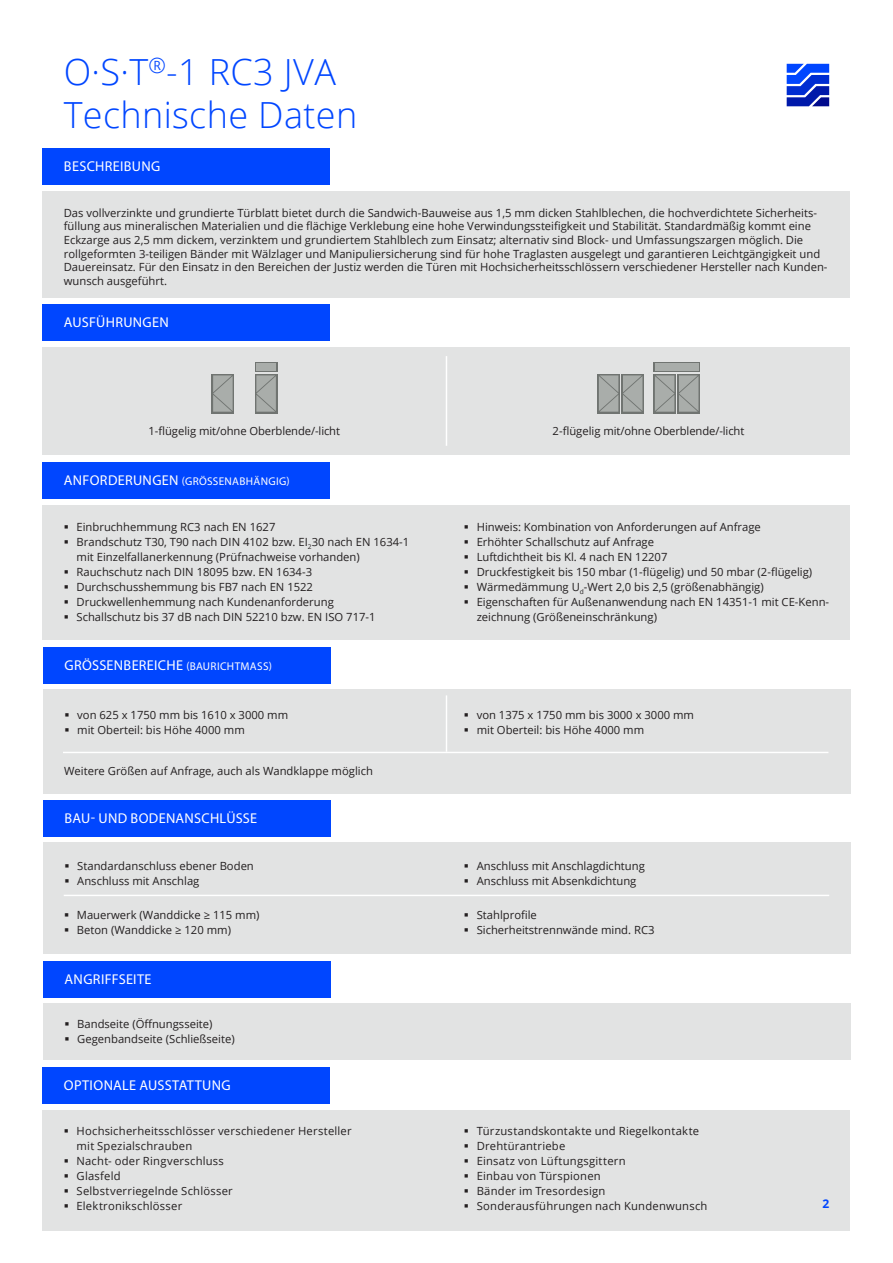
<style>
.page{position:relative;width:893px;height:1263px;background:#fff}
.page>*{position:absolute;margin:0;border:0;box-sizing:border-box;transform-origin:0 0}
.t1{font:300 36px "Open Sans";letter-spacing:.01em;color:#0046ff}
.Tabelle_Headline_-_2{font:14.25px "Myriad Pro";letter-spacing:.015em;color:#fff}
.Tabelle_Headline{font:14.25px "Myriad Pro";letter-spacing:.02em;color:#fff}
.t2{font:700 12px "Open Sans";color:#0046ff}
.DB_Text_TABELLE{font:11.25px/13.5px "Open Sans";color:#231f20}
.DB_Text_TABELLE-2{font:11.25px/15px "Open Sans";letter-spacing:.02em;color:#231f20}
.Tabelle_Headline-2{font:11.25px "Myriad Pro";letter-spacing:.025em;color:#fff}
.s1{font-size:14.25px}
.s2{font-size:11.25px}
</style>
<div class="page">
<div style="left:43px;top:1110px;width:807px;height:121px;background:#e2e3e3"></div>
<svg style="left:787px;top:64px;width:42px;height:42px;background:#2c52d9"></svg>
<div style="left:43px;top:191px;width:807px;height:107px;background:#e2e3e3"></div>
<div style="left:43px;top:689px;width:808px;height:105px;background:#e2e3e3"></div>
<div style="left:43px;top:842px;width:808px;height:112px;background:#e2e3e3"></div>
<div style="left:43px;top:1003px;width:808px;height:57px;background:#e2e3e3"></div>
<div style="left:43px;top:505px;width:807px;height:135px;background:#e2e3e3"></div>
<div style="left:43px;top:347px;width:807px;height:108px;background:#e2e3e3"></div>
<div style="left:43px;top:149px;width:287px;height:36px;background:#0046ff"></div>
<div style="left:43px;top:463px;width:287px;height:36px;background:#0046ff"></div>
<div style="left:43px;top:304px;width:287px;height:37px;background:#0046ff"></div>
<div style="left:43px;top:1067px;width:287px;height:36px;background:#0046ff"></div>
<hr style="left:446px;top:356px;width:1px;height:90px;background:#fff">
<hr style="left:446px;top:695px;width:1px;height:57px;background:#fff">
<hr style="left:63px;top:752px;width:765px;height:1px;background:#fff">
<hr style="left:64px;top:895px;width:765px;height:1px;background:#fff">
<div style="left:43px;top:647px;width:287px;height:37px;background:#0046ff"></div>
<div style="left:43px;top:801px;width:287px;height:36px;background:#0046ff"></div>
<div style="left:43px;top:961px;width:287px;height:36px;background:#0046ff"></div>
<div style="left:255px;top:374px;width:22px;height:39px;background:#707471"></div>
<svg style="left:256px;top:375px;width:20px;height:37px"></svg>
<div style="left:212px;top:374px;width:22px;height:39px;background:#707471"></div>
<svg style="left:213px;top:375px;width:20px;height:37px"></svg>
<div style="left:255px;top:362px;width:22px;height:10px;background:#a9adaa"></div>
<div style="left:677px;top:374px;width:23px;height:39px;background:#8d918e"></div>
<div style="left:653px;top:374px;width:23px;height:39px;background:#707471"></div>
<svg style="left:655px;top:375px;width:43px;height:37px;background:#a1a5a2"></svg>
<div style="left:621px;top:374px;width:23px;height:39px;background:#8c908d"></div>
<div style="left:597px;top:374px;width:23px;height:39px;background:#707471"></div>
<svg style="left:599px;top:375px;width:43px;height:37px;background:#a1a5a2"></svg>
<svg style="left:653px;top:362px;width:47px;height:10px"></svg>
<div style="left:655px;top:364px;width:43px;height:7px;background:#a9adaa"></div>
<p class="t1" style="left:64px;top:47px;width:274px">O·S·T<sup>®</sup>-1 RC3 JVA</p>
<p class="t1" style="left:64px;top:90px;width:295px">Technische Daten</p>
<p class="Tabelle_Headline" style="left:64px;top:158px;width:98px">BESCHREIBUNG</p>
<p class="DB_Text_TABELLE" style="left:64px;top:206px;width:765px">Das vollverzinkte und grundierte Türblatt bietet durch die Sandwich-Bauweise aus 1,5 mm dicken Stahlblechen, die hochverdichtete Sicherheits&shy;füllung aus mineralischen Materialien und die flächige Verklebung eine hohe Verwindungssteifigkeit und Stabilität. Standardmäßig kommt eine Eckzarge aus 2,5 mm dickem, verzinktem und grundiertem Stahlblech zum Einsatz; alternativ sind Block- und Umfassungszargen möglich. Die rollgeformten 3-teiligen Bänder mit Wälzlager und Manipuliersicherung sind für hohe Traglasten ausgelegt und garantieren Leichtgängigkeit und Dauereinsatz. Für den Einsatz in den Bereichen der Justiz werden die Türen mit Hochsicherheitsschlössern verschiedener Hersteller nach Kunden&shy;wunsch ausgeführt.</p>
<p class="Tabelle_Headline" style="left:64px;top:314px;width:106px">AUSFÜHRUNGEN</p>
<p class="DB_Text_TABELLE" style="left:148px;top:424px;width:193px">1-flügelig mit/ohne Oberblende/-licht</p>
<p class="DB_Text_TABELLE" style="left:553px;top:424px;width:193px">2-flügelig mit/ohne Oberblende/-licht</p>
<p class="Tabelle_Headline-2" style="left:64px;top:474px;width:227px"><span class="s1">ANFORDERUNGEN</span> (GRÖSSENABHÄNGIG)</p>
<p class="DB_Text_TABELLE" style="left:77px;top:519px;width:200px">Einbruchhemmung RC3 nach EN 1627</p>
<p class="DB_Text_TABELLE" style="left:77px;top:534px;width:334px;line-height:15px">Brandschutz T30, T90 nach DIN 4102 bzw. EI<sub>2</sub>30 nach EN 1634-1 mit Einzelfallanerkennung (Prüfnachweise vorhanden)</p>
<p class="DB_Text_TABELLE" style="left:77px;top:564px;width:237px">Rauchschutz nach DIN 18095 bzw. EN 1634-3</p>
<p class="DB_Text_TABELLE" style="left:77px;top:579px;width:238px">Durchschusshemmung bis FB7 nach EN 1522</p>
<p class="DB_Text_TABELLE" style="left:77px;top:594px;width:259px">Druckwellenhemmung nach Kundenanforderung</p>
<p class="DB_Text_TABELLE" style="left:77px;top:609px;width:301px">Schallschutz bis 37 dB nach DIN 52210 bzw. EN ISO 717-1</p>
<p class="Tabelle_Headline_-_2" style="left:65px;top:657px;width:209px">GRÖSSENBEREICHE <span class="s2">(BAURICHTMASS)</span></p>
<p class="DB_Text_TABELLE" style="left:77px;top:708px;width:212px">von 625 x 1750 mm bis 1610 x 3000 mm</p>
<p class="DB_Text_TABELLE" style="left:77px;top:723px;width:169px">mit Oberteil: bis Höhe 4000 mm</p>
<p class="DB_Text_TABELLE" style="left:64px;top:763px;width:310px">Weitere Größen auf Anfrage, auch als Wandklappe möglich</p>
<p class="Tabelle_Headline_-_2" style="left:65px;top:810px;width:194px">BAU- UND BODENANSCHLÜSSE</p>
<p class="DB_Text_TABELLE" style="left:77px;top:859px;width:178px">Standardanschluss ebener Boden</p>
<p class="DB_Text_TABELLE" style="left:77px;top:874px;width:124px">Anschluss mit Anschlag</p>
<p class="DB_Text_TABELLE" style="left:77px;top:907px;width:184px">Mauerwerk (Wanddicke ≥ 115 mm)</p>
<p class="DB_Text_TABELLE" style="left:77px;top:922px;width:156px">Beton (Wanddicke ≥ 120 mm)</p>
<p class="Tabelle_Headline_-_2" style="left:65px;top:970px;width:88px">ANGRIFFSEITE</p>
<p class="DB_Text_TABELLE" style="left:77px;top:1017px;width:137px">Bandseite (Öffnungsseite)</p>
<p class="DB_Text_TABELLE" style="left:77px;top:1032px;width:159px">Gegenbandseite (Schließseite)</p>
<p class="Tabelle_Headline" style="left:64px;top:1076px;width:168px">OPTIONALE AUSSTATTUNG</p>
<p class="DB_Text_TABELLE-2" style="left:77px;top:1123px;width:277px">Hochsicherheitsschlösser verschiedener Hersteller mit Spezialschrauben</p>
<p class="DB_Text_TABELLE-2" style="left:77px;top:1153px;width:149px">Nacht- oder Ringverschluss</p>
<p class="DB_Text_TABELLE-2" style="left:77px;top:1168px;width:46px">Glasfeld</p>
<p class="DB_Text_TABELLE-2" style="left:77px;top:1183px;width:158px">Selbstverriegelnde Schlösser</p>
<p class="DB_Text_TABELLE-2" style="left:77px;top:1198px;width:107px">Elektronikschlösser</p>
<p class="DB_Text_TABELLE" style="left:477px;top:519px;width:286px">Hinweis: Kombination von Anforderungen auf Anfrage</p>
<p class="DB_Text_TABELLE" style="left:477px;top:534px;width:179px">Erhöhter Schallschutz auf Anfrage</p>
<p class="DB_Text_TABELLE" style="left:477px;top:549px;width:192px">Luftdichtheit bis Kl. 4 nach EN 12207</p>
<p class="DB_Text_TABELLE" style="left:477px;top:564px;width:337px">Druckfestigkeit bis 150 mbar (1-flügelig) und 50 mbar (2-flügelig)</p>
<p class="DB_Text_TABELLE" style="left:477px;top:579px;width:289px">Wärmedämmung U<sub>d</sub>-Wert 2,0 bis 2,5 (größenabhängig)</p>
<p class="DB_Text_TABELLE" style="left:477px;top:594px;width:354px;line-height:15px">Eigenschaften für Außenanwendung nach EN 14351-1 mit CE-Kenn&shy;zeichnung (Größeneinschränkung)</p>
<p class="DB_Text_TABELLE" style="left:477px;top:708px;width:219px">von 1375 x 1750 mm bis 3000 x 3000 mm</p>
<p class="DB_Text_TABELLE" style="left:477px;top:723px;width:169px">mit Oberteil: bis Höhe 4000 mm</p>
<p class="DB_Text_TABELLE" style="left:477px;top:859px;width:170px">Anschluss mit Anschlagdichtung</p>
<p class="DB_Text_TABELLE" style="left:477px;top:874px;width:161px">Anschluss mit Absenkdichtung</p>
<p class="DB_Text_TABELLE" style="left:477px;top:907px;width:62px">Stahlprofile</p>
<p class="DB_Text_TABELLE" style="left:477px;top:922px;width:179px">Sicherheitstrennwände mind. RC3</p>
<p class="DB_Text_TABELLE" style="left:477px;top:1124px;width:224px">Türzustandskontakte und Riegelkontakte</p>
<p class="DB_Text_TABELLE-2" style="left:477px;top:1138px;width:90px">Drehtürantriebe</p>
<p class="DB_Text_TABELLE-2" style="left:477px;top:1153px;width:150px">Einsatz von Lüftungsgittern</p>
<p class="DB_Text_TABELLE-2" style="left:477px;top:1168px;width:126px">Einbau von Türspionen</p>
<p class="DB_Text_TABELLE-2" style="left:477px;top:1183px;width:130px">Bänder im Tresordesign</p>
<p class="DB_Text_TABELLE-2" style="left:477px;top:1198px;width:232px">Sonderausführungen nach Kundenwunsch</p>
<p class="t2" style="left:822px;top:1195px;width:8px">2</p>
</div>
